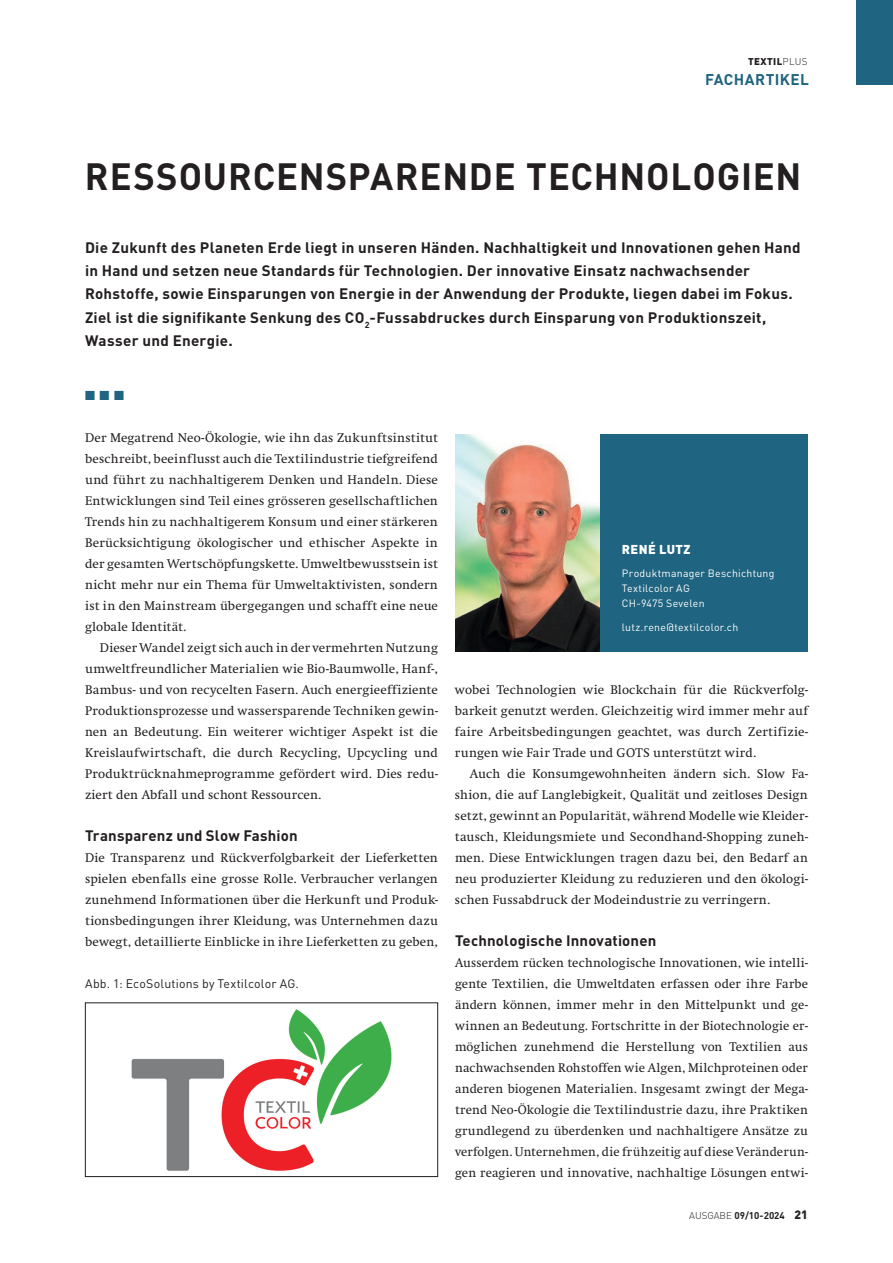
<style>
.page{position:relative;width:893px;height:1263px;background:#fff}
.page>*{position:absolute;margin:0;border:0;box-sizing:border-box;transform-origin:0 0}
.t1{font:700 37.5px "DIN";letter-spacing:.025em;color:#231f20}
.t2{font:700 15.3px "DIN";letter-spacing:.02em;color:#1f6480}
.t3{font:700 15px/23.2px "DIN";letter-spacing:.015em;color:#231f20}
.t4{font:13.2px/21px "Swift";letter-spacing:.015em;color:#231f20;text-align:justify}
.t5{font:13.2px "Zapf Dingbats";color:#1f6480}
.t6{font:900 12.75px "DIN";letter-spacing:.03em;color:#fff}
.t7{font:12.3px "DIN";letter-spacing:.015em;color:#231f20}
.t8{font:10.5px/15px "DIN";letter-spacing:.025em;color:#fff}
.t9{font:700 9.75px "DIN";color:#231f20}
.t10{font:900 9.75px "DIN";letter-spacing:.03em;color:#231f20}
.s1{font-weight:300}
.s2{font-weight:900;font-size:12px}
</style>
<div class="page">
<div style="left:856px;top:0;width:37px;height:85px;background:#1f6480"></div>
<img style="left:131px;top:1009px;width:261px;height:162px">
<div style="left:85px;top:1002px;width:353px;height:175px;border:1px solid #231f20"></div>
<img style="left:455px;top:435px;width:145px;height:217px">
<div style="left:601px;top:435px;width:207px;height:217px;background:#1f6480"></div>
<p class="t10" style="left:748px;top:54px;width:61px">TEXTIL<span class="s1">PLUS</span></p>
<p class="t2" style="left:705px;top:69px;width:105px">FACHARTIKEL</p>
<h1 class="t1" style="left:85px;top:152px;width:718px">RESSOURCENSPARENDE TECHNOLOGIEN</h1>
<p class="t3" style="left:85px;top:235px;width:717px">Die Zukunft des Planeten Erde liegt in unseren Händen. Nachhaltigkeit und Innovationen gehen Hand in Hand und setzen neue Standards für Technologien. Der innovative Einsatz nachwachsender Rohstoffe, sowie Einsparungen von Energie in der Anwendung der Produkte, liegen dabei im Fokus.<br>Ziel ist die signifikante Senkung des CO<sub>2</sub>-Fussabdruckes durch Einsparung von Produktionszeit, Wasser und Energie.</p>
<p class="t5" style="left:85px;top:389px;width:41px">■ ■ ■</p>
<p class="t4" style="left:85px;top:427px;width:354px">Der Megatrend Neo-Ökologie, wie ihn das Zukunftsinstitut beschreibt, beeinflusst auch die Textilindustrie tiefgreifend und führt zu nachhaltigerem Denken und Handeln. Diese Entwicklungen sind Teil eines grösseren gesellschaftlichen Trends hin zu nachhaltigerem Konsum und einer stärkeren Berücksichtigung ökologischer und ethischer Aspekte in der gesamten Wertschöpfungskette. Umweltbewusstsein ist nicht mehr nur ein Thema für Umweltaktivisten, sondern ist in den Mainstream übergegangen und schafft eine neue globale Identität.</p>
<p class="t4" style="left:85px;top:637px;width:354px;text-indent:15px">Dieser Wandel zeigt sich auch in der vermehrten Nutzung umweltfreundlicher Materialien wie Bio-Baumwolle, Hanf-, Bambus- und von recycelten Fasern. Auch energieeffiziente Produktionsprozesse und wassersparende Techniken gewin&shy;nen an Bedeutung. Ein weiterer wichtiger Aspekt ist die Kreislaufwirtschaft, die durch Recycling, Upcycling und Produktrücknahmeprogramme gefördert wird. Dies redu&shy;ziert den Abfall und schont Ressourcen.</p>
<p class="t3" style="left:85px;top:823px;width:214px">Transparenz und Slow Fashion</p>
<p class="t4" style="left:85px;top:847px;width:354px">Die Transparenz und Rückverfolgbarkeit der Lieferketten spielen ebenfalls eine grosse Rolle. Verbraucher verlangen zunehmend Informationen über die Herkunft und Produk&shy;tionsbedingungen ihrer Kleidung, was Unternehmen dazu bewegt, detaillierte Einblicke in ihre Lieferketten zu geben,</p>
<p class="t7" style="left:85px;top:976px;width:215px">Abb. 1: EcoSolutions by Textilcolor AG.</p>
<p class="t6" style="left:622px;top:540px;width:70px">RENÉ LUTZ</p>
<p class="t8" style="left:622px;top:566px;width:154px">Produktmanager Beschichtung<br>Textilcolor AG<br>CH-9475 Sevelen</p>
<p class="t8" style="left:622px;top:619px;width:118px">lutz.rene@textilcolor.ch</p>
<p class="t4" style="left:455px;top:679px;width:354px">wobei Technologien wie Blockchain für die Rückverfolg&shy;barkeit genutzt werden. Gleichzeitig wird immer mehr auf faire Arbeitsbedingungen geachtet, was durch Zertifizie&shy;rungen wie Fair Trade und GOTS unterstützt wird.</p>
<p class="t4" style="left:455px;top:763px;width:354px;text-indent:15px">Auch die Konsumgewohnheiten ändern sich. Slow Fa&shy;shion, die auf Langlebigkeit, Qualität und zeitloses Design setzt, gewinnt an Popularität, während Modelle wie Kleider&shy;tausch, Kleidungsmiete und Secondhand-Shopping zuneh&shy;men. Diese Entwicklungen tragen dazu bei, den Bedarf an neu produzierter Kleidung zu reduzieren und den ökologi&shy;schen Fussabdruck der Modeindustrie zu verringern.</p>
<p class="t3" style="left:455px;top:928px;width:203px">Technologische Innovationen</p>
<p class="t4" style="left:455px;top:952px;width:354px">Ausserdem rücken technologische Innovationen, wie intelli&shy;gente Textilien, die Umweltdaten erfassen oder ihre Farbe ändern können, immer mehr in den Mittelpunkt und ge&shy;winnen an Bedeutung. Fortschritte in der Biotechnologie er&shy;möglichen zunehmend die Herstellung von Textilien aus nachwachsenden Rohstoffen wie Algen, Milchproteinen oder anderen biogenen Materialien. Insgesamt zwingt der Mega&shy;trend Neo-Ökologie die Textilindustrie dazu, ihre Praktiken grundlegend zu überdenken und nachhaltigere Ansätze zu verfolgen. Unternehmen, die frühzeitig auf diese Veränderun&shy;gen reagieren und innovative, nachhaltige Lösungen entwi-</p>
<p class="t9" style="left:689px;top:1209px;width:120px"><span class="s1">AUSGABE</span> 09/10-2024 <span class="s2">21</span></p>
</div>
